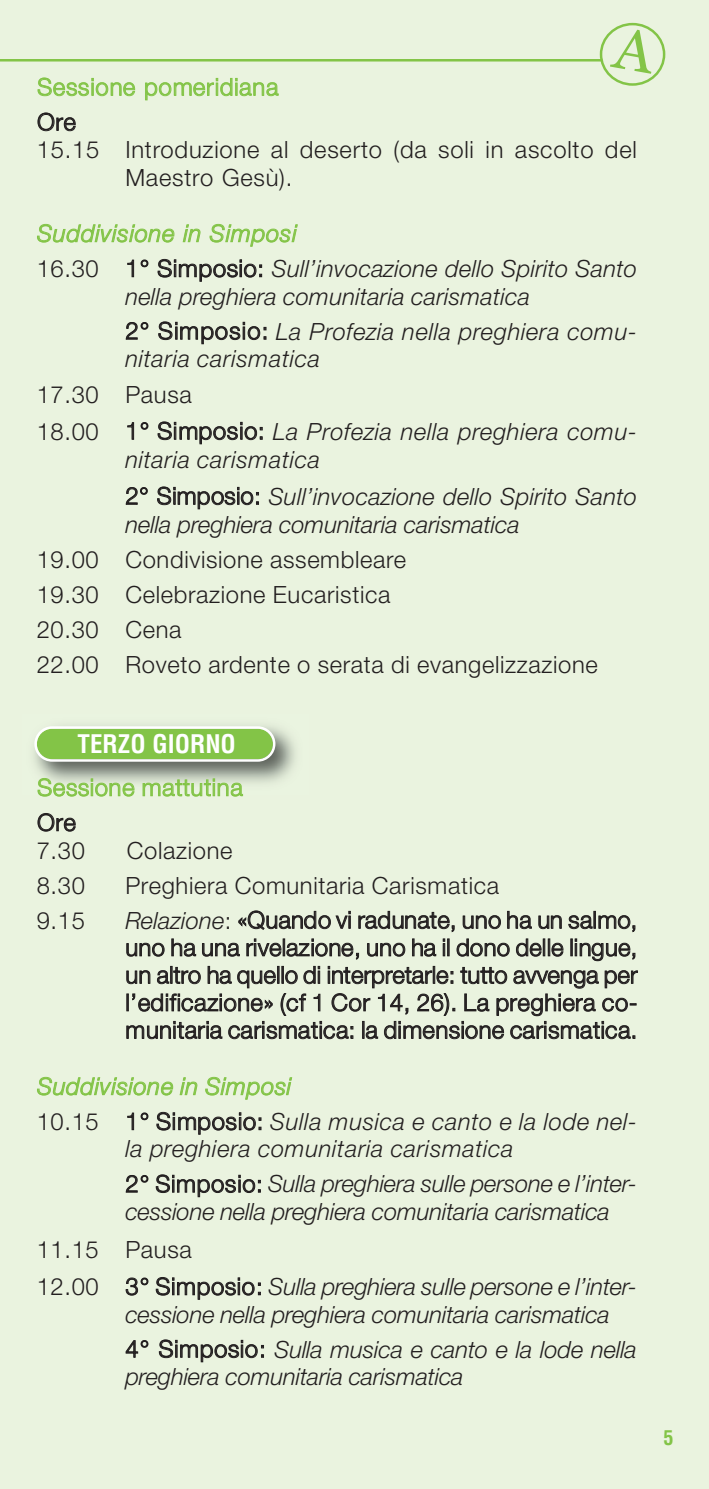
<style>
.page{position:relative;width:709px;height:1489px;background:#fff}
.page>*{position:absolute;margin:0;border:0;box-sizing:border-box;transform-origin:0 0}
.t1{font:700 condensed 25px "Helvetica";color:#fff}
.t2{font:italic 300 23.75px/35px "Helvetica Neue";letter-spacing:.01em;color:#231f20}
.t3{font:300 23.75px/27.5px "Helvetica Neue";letter-spacing:.03em;color:#231f20}
.t4{font:italic 300 23.75px/36.2px "Helvetica Neue";letter-spacing:.03em;color:#231f20}
.t5{font:300 23.75px "Helvetica Neue";letter-spacing:.03em;color:#83c447}
.t6{font:700 condensed 20px "Helvetica";color:#83c447}
.s1{color:#83c447}
.s2{font-style:normal}
.s3{font-style:italic}
</style>
<div class="page">
<div style="left:0;top:0;width:709px;height:1488px;background:#eaf3df"></div>
<svg style="left:34px;top:726px;width:241px;height:35px;background:#96cc65"></svg>
<hr style="left:0;top:59px;width:602px;height:2px;background:#83c447">
<svg style="left:600px;top:23px;width:65px;height:63px"></svg>
<p class="t5" style="left:37px;top:72px;width:243px">Sessione pomeridiana</p>
<p class="t3" style="left:37px;top:108px;width:40px">Ore</p>
<p class="t3" style="left:37px;top:135px;width:601px">15.15 Introduzione al deserto (da soli in ascolto del</p>
<p class="t3" style="left:125px;top:163px;width:169px">Maestro Gesù).</p>
<p class="t2" style="left:37px;top:215px;width:601px"><span class="s1">Suddivisione in Simposi<br></span><span class="s2">16.30 1° Simposio:</span> Sull’invocazione dello Spirito Santo</p>
<p class="t2" style="left:125px;top:278px;width:513px">nella preghiera comunitaria carismatica<br><span class="s2">2° Simposio:</span> La Profezia nella preghiera comu-</p>
<p class="t4" style="left:125px;top:340px;width:196px">nitaria carismatica</p>
<p class="t4" style="left:37px;top:376px;width:601px"><span class="s2">17.30 Pausa<br>18.00 1° Simposio:</span> La Profezia nella preghiera comu-</p>
<p class="t2" style="left:125px;top:441px;width:513px;line-height:36.2px">nitaria carismatica<br><span class="s2">2° Simposio:</span> Sull’invocazione dello Spirito Santo</p>
<p class="t2" style="left:125px;top:507px;width:396px">nella preghiera comunitaria carismatica</p>
<p class="t3" style="left:37px;top:542px;width:562px;line-height:35px">19.00 Condivisione assembleare<br>19.30 Celebrazione Eucaristica<br>20.30 Cena<br>22.00 Roveto ardente o serata di evangelizzazione</p>
<p class="t1" style="left:78px;top:729px;width:160px">TERZO GIORNO</p>
<p class="t5" style="left:37px;top:772px;width:207px">Sessione mattutina</p>
<p class="t3" style="left:37px;top:808px;width:50px">Ore<br>7.30</p>
<p class="t3" style="left:127px;top:835px;width:107px">Colazione</p>
<p class="t3" style="left:37px;top:870px;width:50px">8.30</p>
<p class="t3" style="left:125px;top:870px;width:375px">Preghiera Comunitaria Carismatica</p>
<p class="t3" style="left:37px;top:905px;width:50px">9.15</p>
<p class="t3" style="left:125px;top:905px;width:513px;text-align:justify"><span class="s3">Relazione</span>: «Quando vi radunate, uno ha un salmo, uno ha una rivelazione, uno ha il dono delle lingue, un altro ha quello di interpretarle: tutto avvenga per l’edificazione» (cf 1 Cor 14, 26). La preghiera co&shy;munitaria carismatica: la dimensione carismatica.</p>
<p class="t4" style="left:37px;top:1068px;width:601px;line-height:35.2px"><span class="s1">Suddivisione in Simposi<br></span><span class="s2">10.15 1° Simposio:</span> Sulla musica e canto e la lode nel-</p>
<p class="t2" style="left:125px;top:1131px;width:513px">la preghiera comunitaria carismatica<br><span class="s2">2° Simposio:</span> Sulla preghiera sulle persone e l’inter-</p>
<p class="t2" style="left:125px;top:1193px;width:486px">cessione nella preghiera comunitaria carismatica</p>
<p class="t2" style="left:37px;top:1229px;width:601px;line-height:37.5px"><span class="s2">11.15 Pausa<br>12.00 3° Simposio:</span> Sulla preghiera sulle persone e l’inter-</p>
<p class="t2" style="left:125px;top:1296px;width:513px">cessione nella preghiera comunitaria carismatica<br><span class="s2">4° Simposio:</span> Sulla musica e canto e la lode nella</p>
<p class="t2" style="left:125px;top:1358px;width:340px">preghiera comunitaria carismatica</p>
<p class="t6" style="left:663px;top:1426px;width:11px">5</p>
</div>
